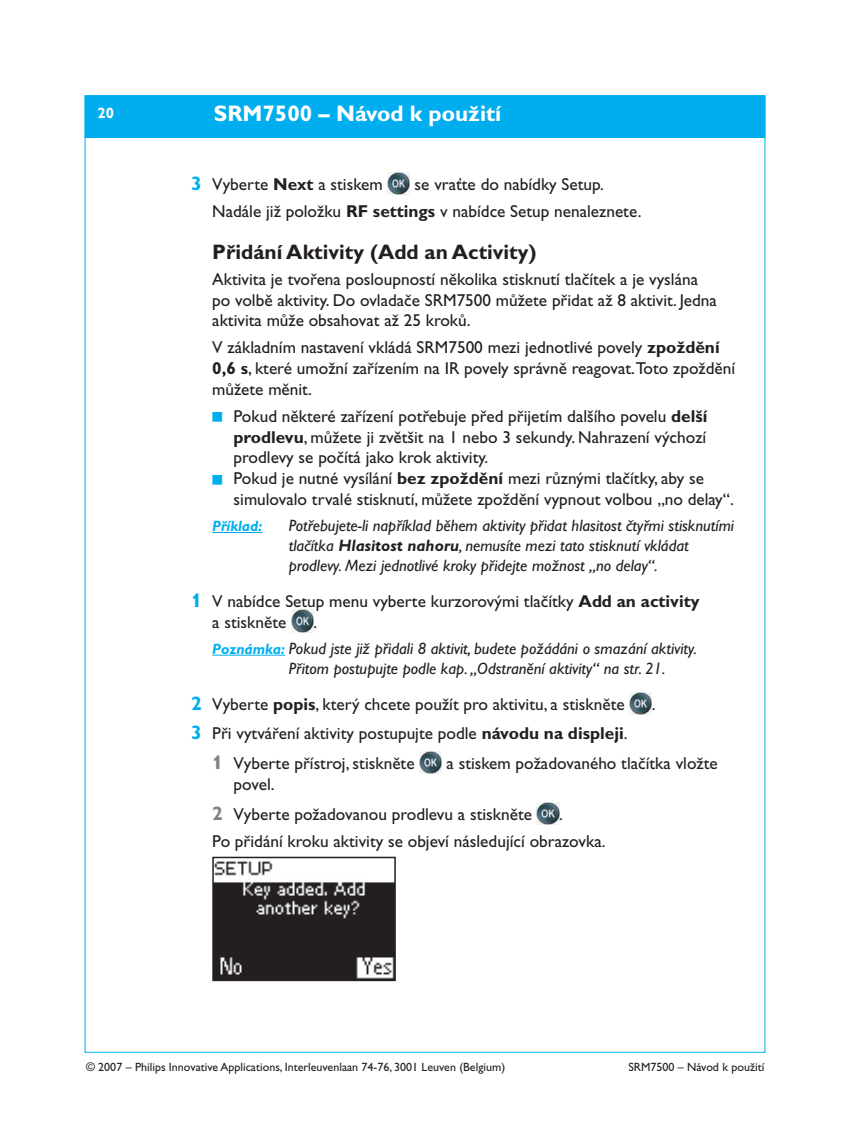
<style>
.page{position:relative;width:850px;height:1148px;background:#fff}
.page>*{position:absolute;margin:0;border:0;box-sizing:border-box;transform-origin:0 0}
.t1{font:700 22.5px "Gill Sans CE";color:#fff}
.t2{font:700 21px "Gill Sans CE";color:#231f20}
.t3{font:17.25px/20.7px "Gill Sans CE";color:#231f20}
.t4{font:italic 16.5px/19.8px "Gill Sans CE";color:#231f20}
.t5{font:italic 700 15px "Gill Sans CE";color:#00aeef}
.t6{font:700 15px "Gill Alt One";color:#fff}
.t7{font:12px "Gill Sans CE";color:#231f20}
.s1{font-family:"Gill Alt One";font-weight:700;font-size:19.5px;color:#00aeef}
.s2{font-weight:700}
.s3{font-weight:700;font-size:15px;color:#00aeef}
.s4{font-family:"Gill Alt One";font-weight:700;font-size:19.5px;color:#808285}
</style>
<div class="page">
<div style="left:85px;top:96px;width:679px;height:41px;background:#00aeef"></div>
<div style="left:85px;top:95px;width:680px;height:43px;border:2px solid #00aeef"></div>
<hr style="left:212px;top:532px;width:50px;height:1px;background:#00aeef">
<hr style="left:212px;top:654px;width:73px;height:1px;background:#00aeef">
<img style="left:387px;top:172px;width:23px;height:22px">
<img style="left:291px;top:610px;width:22px;height:22px">
<img style="left:629px;top:692px;width:23px;height:22px">
<img style="left:419px;top:751px;width:23px;height:22px">
<img style="left:537px;top:802px;width:22px;height:22px">
<img style="left:215px;top:861px;width:178px;height:117px">
<div style="left:212px;top:856px;width:184px;height:125px;border:2px solid #231f20"></div>
<p class="t6" style="left:97px;top:104px;width:18px">20</p>
<h1 class="t1" style="left:214px;top:101px;width:289px">SRM7500 – Návod k použití</h1>
<p class="t3" style="left:191px;top:174px;width:193px"><span class="s1">3</span> Vyberte <span class="s2">Next</span> a stiskem</p>
<p class="t3" style="left:212px;top:170px;width:429px;line-height:27.2px;text-indent:202px">se vraťte do nabídky Setup.<br>Nadále již položku <span class="s2">RF settings</span> v nabídce Setup nenaleznete.</p>
<p class="t2" style="left:212px;top:240px;width:326px">Přidání Aktivity (Add an Activity)</p>
<p class="t3" style="left:212px;top:269px;width:506px">Aktivita je tvořena posloupností několika stisknutí tlačítek a je vyslána po volbě aktivity. Do ovladače SRM7500 můžete přidat až 8 aktivit. Jedna aktivita může obsahovat až 25 kroků.</p>
<p class="t3" style="left:212px;top:337px;width:524px">V základním nastavení vkládá SRM7500 mezi jednotlivé povely <span class="s2">zpoždění<br>0,6 s</span>, které umožní zařízením na IR povely správně reagovat. Toto zpoždění můžete měnit.</p>
<p class="t3" style="left:233px;top:406px;width:500px">Pokud některé zařízení potřebuje před přijetím dalšího povelu <span class="s2">delší prodlevu</span>, můžete ji zvětšit na 1 nebo 3 sekundy. Nahrazení výchozí prodlevy se počítá jako krok aktivity.<br>Pokud je nutné vysílání <span class="s2">bez zpoždění</span> mezi různými tlačítky, aby se simulovalo trvalé stisknutí, můžete zpoždění vypnout volbou „no delay“.</p>
<p class="t5" style="left:212px;top:517px;width:51px">Příklad:</p>
<p class="t4" style="left:289px;top:515px;width:446px">Potřebujete-li například během aktivity přidat hlasitost čtyřmi stisknutími tlačítka <span class="s2">Hlasitost nahoru</span>, nemusíte mezi tato stisknutí vkládat prodlevy. Mezi jednotlivé kroky přidejte možnost „no delay“.</p>
<p class="t3" style="left:212px;top:590px;width:489px;text-indent:-21px"><span class="s1">1</span> V nabídce Setup menu vyberte kurzorovými tlačítky <span class="s2">Add an activity </span>a stiskněte</p>
<p class="t3" style="left:313px;top:611px;width:4px">.</p>
<p class="t4" style="left:289px;top:638px;width:410px;text-indent:-77px"><span class="s3">Poznámka:</span> Pokud jste již přidali 8 aktivit, budete požádáni o smazání aktivity.<br>Přitom postupujte podle kap. „Odstranění aktivity“ na str. 21.</p>
<p class="t3" style="left:191px;top:693px;width:435px"><span class="s1">2</span> Vyberte <span class="s2">popis</span>, který chcete použít pro aktivitu, a stiskněte</p>
<p class="t3" style="left:652px;top:693px;width:4px">.</p>
<p class="t3" style="left:212px;top:718px;width:415px;line-height:29.8px;text-indent:-21px"><span class="s1">3</span> Při vytváření aktivity postupujte podle <span class="s2">návodu na displeji</span>.<br><span class="s4">1</span> Vyberte přístroj, stiskněte</p>
<p class="t3" style="left:446px;top:753px;width:273px">a stiskem požadovaného tlačítka vložte</p>
<p class="t3" style="left:212px;top:769px;width:321px;line-height:29.8px;text-indent:21px">povel.<br><span class="s4">2</span> Vyberte požadovanou prodlevu a stiskněte</p>
<p class="t3" style="left:212px;top:800px;width:393px;line-height:27.2px;text-indent:347px">.<br>Po přidání kroku aktivity se objeví následující obrazovka.</p>
<p class="t7" style="left:86px;top:1059px;width:420px">© 2007 – Philips Innovative Applications, Interleuvenlaan 74-76, 3001 Leuven (Belgium)</p>
<p class="t7" style="left:628px;top:1059px;width:137px">SRM7500 – Návod k použití</p>
</div>
